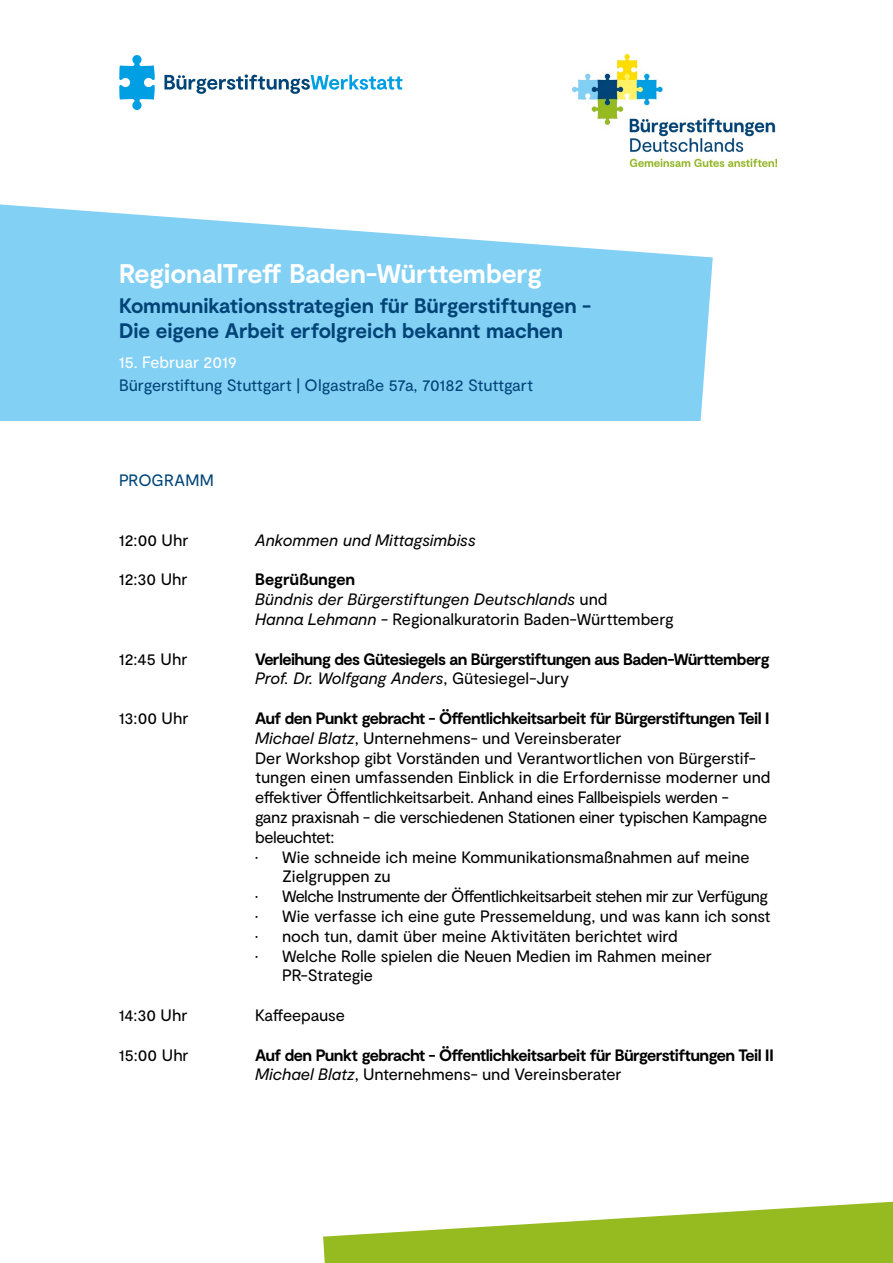
<style>
.page{position:relative;width:893px;height:1263px;background:#fff}
.page>*{position:absolute;margin:0;border:0;box-sizing:border-box;transform-origin:0 0}
.t1{font:700 27px "Moderat";letter-spacing:-.005em;color:#fff}
.t2{font:700 21px/25.2px "Moderat";letter-spacing:-.005em;color:#047}
.t3{font:16.5px/19.8px "Moderat";letter-spacing:-.01em;color:#000}
.t4{font:700 16.5px/19.8px "Moderat";letter-spacing:-.035em;color:#000}
.t5{font:italic 16.5px/19.8px "Moderat";letter-spacing:-.005em;color:#000}
.t6{font:16.5px "Moderat";letter-spacing:-.035em;color:#000}
.t7{font:16.5px "Moderat";letter-spacing:-.01em;color:#047}
.t8{font:16.5px "Moderat";color:#fff}
.t9{font:16.5px "Moderat";letter-spacing:.01em;color:#047}
.s1{font-weight:700;font-style:normal}
.s2{font-style:normal}
.s3{font-weight:400;font-style:italic}
.s4{font-weight:400}
.s5{font-weight:700}
.s6{font-style:italic}
</style>
<div class="page">
<svg style="left:164px;top:74px;width:238px;height:20px"></svg>
<svg style="left:119px;top:55px;width:36px;height:55px"></svg>
<img style="left:573px;top:54px;width:203px;height:113px">
<svg style="left:0;top:204px;width:713px;height:217px;background:#93d6f6"></svg>
<svg style="left:323px;top:1202px;width:570px;height:61px"></svg>
<h1 class="t1" style="left:119px;top:257px;width:424px">RegionalTreff Baden-Württemberg</h1>
<p class="t2" style="left:119px;top:294px;width:473px">Kommunikationsstrategien für Bürgerstiftungen -<br>Die eigene Arbeit erfolgreich bekannt machen</p>
<p class="t8" style="left:119px;top:352px;width:119px">15. Februar 2019</p>
<p class="t7" style="left:119px;top:375px;width:416px">Bürgerstiftung Stuttgart | Olgastraße 57a, 70182 Stuttgart</p>
<p class="t9" style="left:119px;top:470px;width:96px">PROGRAMM</p>
<p class="t3" style="left:119px;top:530px;width:71px">12:00 Uhr</p>
<p class="t3" style="left:119px;top:570px;width:70px">12:30 Uhr</p>
<p class="t3" style="left:119px;top:649px;width:70px">12:45 Uhr</p>
<p class="t3" style="left:119px;top:708px;width:71px">13:00 Uhr</p>
<p class="t3" style="left:119px;top:1005px;width:70px">14:30 Uhr</p>
<p class="t3" style="left:119px;top:1045px;width:71px">15:00 Uhr</p>
<p class="t5" style="left:255px;top:530px;width:222px">Ankommen und Mittagsimbiss</p>
<p class="t5" style="left:255px;top:570px;width:420px"><span class="s1">Begrüßungen<br></span>Bündnis der Bürgerstiftungen Deutschlands <span class="s2">und<br></span>Hanna Lehmann <span class="s2">- Regionalkuratorin Baden-Württemberg</span></p>
<p class="t4" style="left:255px;top:649px;width:516px">Verleihung des Gütesiegels an Bürgerstiftungen aus Baden-Württemberg<br><span class="s3">Prof. Dr. Wolfgang Anders</span><span class="s4">, Gütesiegel-Jury</span></p>
<p class="t3" style="left:255px;top:708px;width:517px"><span class="s5">Auf den Punkt gebracht - Öffentlichkeitsarbeit für Bürgerstiftungen Teil I </span><span class="s6">Michael Blatz</span>, Unternehmens- und Vereinsberater<br>Der Workshop gibt Vorständen und Verantwortlichen von Bürgerstif&shy;tungen einen umfassenden Einblick in die Erfordernisse moderner und effektiver Öffentlichkeitsarbeit. Anhand eines Fallbeispiels werden -<br>ganz praxisnah - die verschiedenen Stationen einer typischen Kampagne beleuchtet:</p>
<p class="t3" style="left:282px;top:847px;width:469px;text-indent:-27px">• Wie schneide ich meine Kommunikationsmaßnahmen auf meine<br>Zielgruppen zu</p>
<p class="t6" style="left:255px;top:886px;width:515px">• Welche Instrumente der Öffentlichkeitsarbeit stehen mir zur Verfügung</p>
<p class="t3" style="left:255px;top:906px;width:517px">• Wie verfasse ich eine gute Pressemeldung, und was kann ich sonst</p>
<p class="t3" style="left:255px;top:926px;width:424px">• noch tun, damit über meine Aktivitäten berichtet wird</p>
<p class="t3" style="left:282px;top:946px;width:431px;text-indent:-27px">• Welche Rolle spielen die Neuen Medien im Rahmen meiner<br>PR-Strategie</p>
<p class="t3" style="left:255px;top:1005px;width:91px">Kaffeepause</p>
<p class="t4" style="left:255px;top:1045px;width:520px">Auf den Punkt gebracht - Öffentlichkeitsarbeit für Bürgerstiftungen Teil II<br><span class="s3">Michael Blatz</span><span class="s4">, Unternehmens- und Vereinsberater</span></p>
</div>
